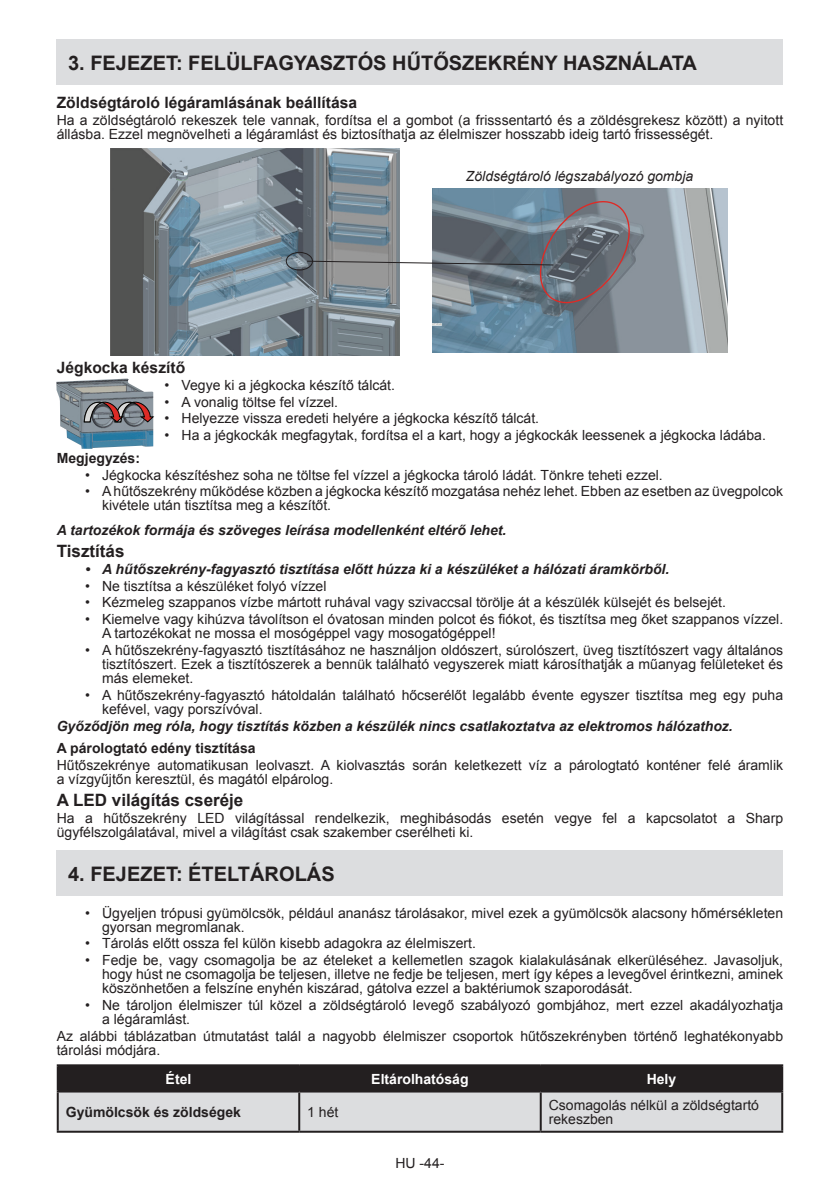
<style>
.page{position:relative;width:840px;height:1191px;background:#fff}
.page>*{position:absolute;margin:0;border:0;box-sizing:border-box;transform-origin:0 0}
.BASLIK_1_GOLGE{font:700 20px "Arial";color:#231f20}
.BASLIK_1{font:700 20px "Arial";color:#231f20}
.BASLIK_2{font:700 17px "Arial";color:#231f20}
.BASLIK_3{font:700 15.6px "Arial";color:#231f20}
.Madde_noktali{font:14px/14px "Arial";color:#231f20}
.paragraf_yazi{font:14px/14px "Arial";color:#231f20}
.paragraf_yazi-2{font:italic 700 14px "Arial";color:#231f20}
.Madde_noktali-2{font:italic 700 14px "Arial";color:#231f20}
.Paragraf_Baslik{font:700 14px "Arial";color:#231f20}
.paragraf_yazi-3{font:italic 14px "Arial";color:#231f20}
.paragraf_yazi-4{font:700 14px "Arial";color:#fff}
.paragraf_yazi-5{font:700 14px "Arial";color:#231f20}
</style>
<div class="page">
<div style="left:57px;top:40px;width:725px;height:45px;background:#dcdddf"></div>
<img style="left:432px;top:188px;width:295px;height:164px">
<img style="left:111px;top:149px;width:288px;height:206px">
<div style="left:286px;top:252px;width:26px;height:18px;border:1px solid #231f20;border-radius:50%"></div>
<svg style="left:306px;top:195px;width:328px;height:116px;background:#818a93"></svg>
<div style="left:57px;top:850px;width:725px;height:46px;background:#dcdddf"></div>
<svg style="left:59px;top:1066px;width:721px;height:64px;background:#929193"></svg>
<hr style="left:57px;top:1064px;width:242px;height:2px;background:#231f20">
<hr style="left:57px;top:1066px;width:2px;height:24px;background:#231f20">
<hr style="left:299px;top:1064px;width:241px;height:2px;background:#231f20">
<hr style="left:298px;top:1066px;width:2px;height:24px;background:#231f20">
<hr style="left:540px;top:1064px;width:242px;height:2px;background:#231f20">
<hr style="left:539px;top:1066px;width:2px;height:24px;background:#231f20">
<hr style="left:780px;top:1066px;width:2px;height:24px;background:#231f20">
<hr style="left:57px;top:1090px;width:242px;height:2px;background:#231f20">
<hr style="left:57px;top:1092px;width:2px;height:38px;background:#231f20">
<hr style="left:299px;top:1090px;width:241px;height:2px;background:#231f20">
<hr style="left:298px;top:1092px;width:2px;height:38px;background:#231f20">
<hr style="left:540px;top:1090px;width:242px;height:2px;background:#231f20">
<hr style="left:539px;top:1092px;width:2px;height:38px;background:#231f20">
<hr style="left:780px;top:1092px;width:2px;height:38px;background:#231f20">
<hr style="left:57px;top:1130px;width:242px;height:2px;background:#231f20">
<hr style="left:299px;top:1130px;width:241px;height:2px;background:#231f20">
<hr style="left:540px;top:1130px;width:242px;height:2px;background:#231f20">
<img style="left:56px;top:378px;width:97px;height:71px">
<svg style="left:84px;top:389px;width:70px;height:33px;background:#847d81"></svg>
<p class="BASLIK_1_GOLGE" style="left:68px;top:49px;width:630px">3. FEJEZET: FELÜLFAGYASZTÓS HŰTŐSZEKRÉNY HASZNÁLATA</p>
<p class="BASLIK_3" style="left:57px;top:92px;width:301px">Zöldségtároló légáramlásának beállítása</p>
<p class="paragraf_yazi" style="left:57px;top:113px;width:727px">Ha a zöldségtároló rekeszek tele vannak, fordítsa el a gombot (a frisssentartó és a zöldésgrekesz között) a nyitott állásba. Ezzel megnövelheti a légáramlást és biztosíthatja az élelmiszer hosszabb ideig tartó frissességét.</p>
<p class="paragraf_yazi-3" style="left:465px;top:167px;width:229px">Zöldségtároló légszabályozó gombja</p>
<p class="BASLIK_3" style="left:57px;top:357px;width:130px">Jégkocka készítő</p>
<p class="Madde_noktali" style="left:164px;top:378px;width:232px">• Vegye ki a jégkocka készítő tálcát.</p>
<p class="Madde_noktali" style="left:164px;top:395px;width:175px">• A vonalig töltse fel vízzel.</p>
<p class="Madde_noktali" style="left:164px;top:412px;width:376px">• Helyezze vissza eredeti helyére a jégkocka készítő tálcát.</p>
<p class="Madde_noktali" style="left:164px;top:428px;width:602px">• Ha a jégkockák megfagytak, fordítsa el a kart, hogy a jégkockák leessenek a jégkocka ládába.</p>
<p class="Paragraf_Baslik" style="left:57px;top:448px;width:85px">Megjegyzés:</p>
<p class="Madde_noktali" style="left:85px;top:468px;width:579px">• Jégkocka készítéshez soha ne töltse fel vízzel a jégkocka tároló ládát. Tönkre teheti ezzel.</p>
<p class="Madde_noktali" style="left:102px;top:485px;width:682px;text-indent:-17px">• A hűtőszekrény működése közben a jégkocka készítő mozgatása nehéz lehet. Ebben az esetben az üvegpolcok kivétele után tisztítsa meg a készítőt.</p>
<p class="paragraf_yazi-2" style="left:57px;top:521px;width:451px">A tartozékok formája és szöveges leírása modellenként eltérő lehet.</p>
<p class="BASLIK_2" style="left:57px;top:539px;width:69px">Tisztítás</p>
<p class="Madde_noktali-2" style="left:85px;top:559px;width:585px">• A hűtőszekrény-fagyasztó tisztítása előtt húzza ki a készüléket a hálózati áramkörből.</p>
<p class="Madde_noktali" style="left:85px;top:579px;width:243px">• Ne tisztítsa a készüléket folyó vízzel</p>
<p class="Madde_noktali" style="left:85px;top:595px;width:642px">• Kézmeleg szappanos vízbe mártott ruhával vagy szivaccsal törölje át a készülék külsejét és belsejét.</p>
<p class="Madde_noktali" style="left:102px;top:612px;width:682px;text-indent:-17px">• Kiemelve vagy kihúzva távolítson el óvatosan minden polcot és fiókot, és tisztítsa meg őket szappanos vízzel.<br>A tartozékokat ne mossa el mosógéppel vagy mosogatógéppel!</p>
<p class="Madde_noktali" style="left:102px;top:643px;width:682px;text-align:justify;text-indent:-17px">• A hűtőszekrény-fagyasztó tisztításához ne használjon oldószert, súrolószert, üveg tisztítószert vagy általános tisztítószert. Ezek a tisztítószerek a bennük található vegyszerek miatt károsíthatják a műanyag felületeket és más elemeket.</p>
<p class="Madde_noktali" style="left:102px;top:688px;width:682px;text-indent:-17px">• A hűtőszekrény-fagyasztó hátoldalán található hőcserélőt legalább évente egyszer tisztítsa meg egy puha kefével, vagy porszívóval.</p>
<p class="paragraf_yazi-2" style="left:57px;top:716px;width:677px">Győződjön meg róla, hogy tisztítás közben a készülék nincs csatlakoztatva az elektromos hálózathoz.</p>
<p class="Paragraf_Baslik" style="left:57px;top:739px;width:200px">A párologtató edény tisztítása</p>
<p class="paragraf_yazi" style="left:57px;top:758px;width:727px">Hűtőszekrénye automatikusan leolvaszt. A kiolvasztás során keletkezett víz a párologtató konténer felé áramlik a vízgyűjtőn keresztül, és magától elpárolog.</p>
<p class="BASLIK_2" style="left:57px;top:789px;width:188px">A LED világítás cseréje</p>
<p class="paragraf_yazi" style="left:57px;top:811px;width:727px">Ha a hűtőszekrény LED világítással rendelkezik, meghibásodás esetén vegye fel a kapcsolatot a Sharp ügyfélszolgálatával, mivel a világítást csak szakember cserélheti ki.</p>
<p class="BASLIK_1" style="left:68px;top:860px;width:268px">4. FEJEZET: ÉTELTÁROLÁS</p>
<p class="Madde_noktali" style="left:102px;top:906px;width:682px;text-indent:-17px">• Ügyeljen trópusi gyümölcsök, például ananász tárolásakor, mivel ezek a gyümölcsök alacsony hőmérsékleten gyorsan megromlanak.</p>
<p class="Madde_noktali" style="left:85px;top:936px;width:392px">• Tárolás előtt ossza fel külön kisebb adagokra az élelmiszert.</p>
<p class="Madde_noktali" style="left:102px;top:953px;width:682px;text-align:justify;text-indent:-17px">• Fedje be, vagy csomagolja be az ételeket a kellemetlen szagok kialakulásának elkerüléséhez. Javasoljuk, hogy húst ne csomagolja be teljesen, illetve ne fedje be teljesen, mert így képes a levegővel érintkezni, aminek köszönhetően a felszíne enyhén kiszárad, gátolva ezzel a baktériumok szaporodását.</p>
<p class="Madde_noktali" style="left:102px;top:998px;width:682px;text-indent:-17px">• Ne tároljon élelmiszer túl közel a zöldségtároló levegő szabályozó gombjához, mert ezzel akadályozhatja a légáramlást.</p>
<p class="paragraf_yazi" style="left:57px;top:1029px;width:727px">Az alábbi táblázatban útmutatást talál a nagyobb élelmiszer csoportok hűtőszekrényben történő leghatékonyabb tárolási módjára.</p>
<p class="paragraf_yazi-4" style="left:165px;top:1069px;width:27px">Étel</p>
<p class="paragraf_yazi-4" style="left:371px;top:1069px;width:99px">Eltárolhatóság</p>
<p class="paragraf_yazi-4" style="left:646px;top:1069px;width:31px">Hely</p>
<p class="paragraf_yazi-5" style="left:66px;top:1102px;width:177px">Gyümölcsök és zöldségek</p>
<p class="paragraf_yazi" style="left:307px;top:1105px;width:33px">1 hét</p>
<p class="paragraf_yazi" style="left:548px;top:1098px;width:212px">Csomagolás nélkül a zöldségtartó rekeszben</p>
<p class="Madde_noktali" style="left:395px;top:1156px;width:51px">HU -44-</p>
</div>
